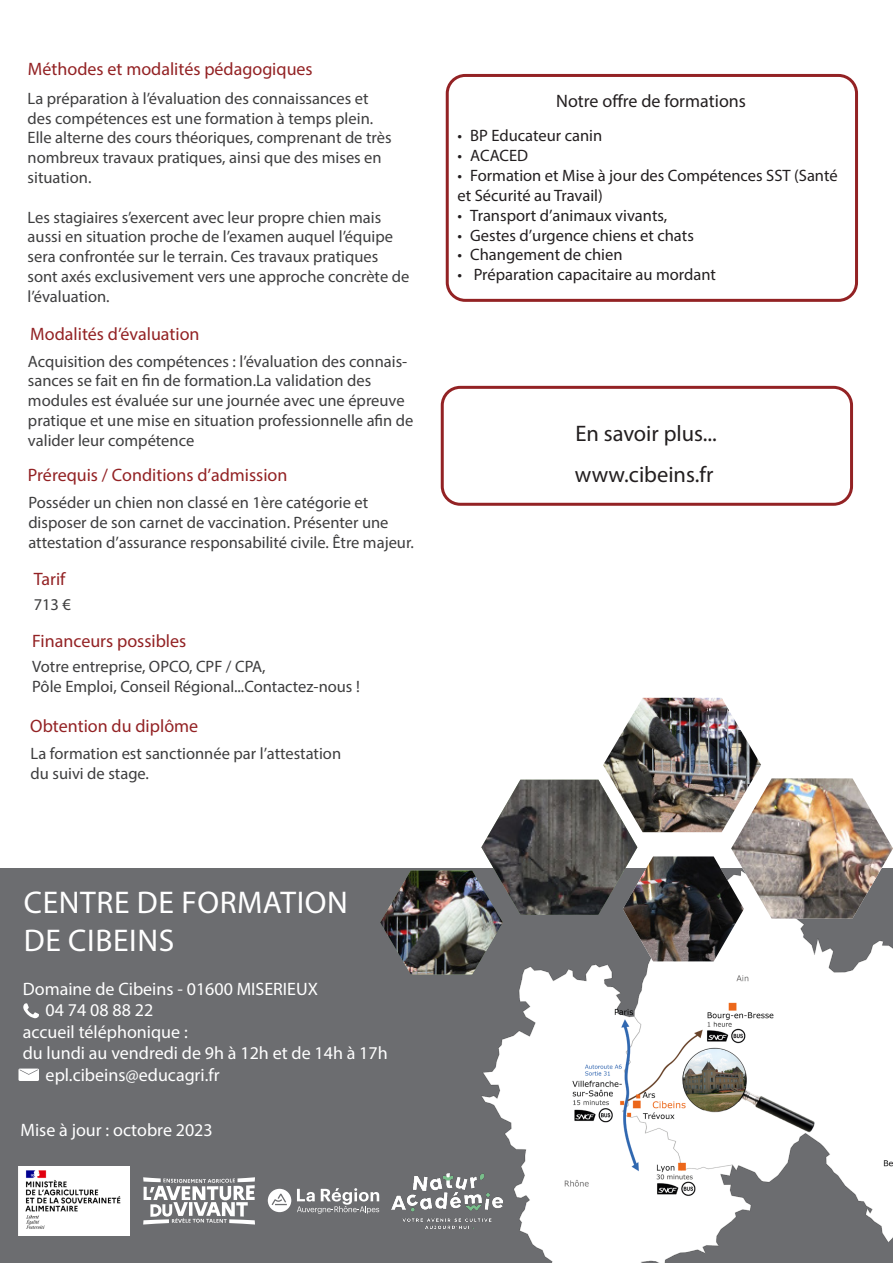
<style>
.page{position:relative;width:893px;height:1263px;background:#fff}
.page>*{position:absolute;margin:0;border:0;box-sizing:border-box;transform-origin:0 0}
.t1{font:31.5px "Myriad Pro";letter-spacing:.02em;color:#fff}
.t2{font:22.5px "Myriad Pro";color:#231f20}
.t3{font:18px "Myriad Pro";color:#fff}
.t4{font:18px "Myriad Pro";color:#932224}
.t5{font:18px "Myriad Pro";color:#231f20}
.t6{font:16.5px/19.8px "Myriad Pro";color:#3e3e3f}
.t7{font:16.5px/19.8px "Myriad Pro";color:#231f20}
</style>
<div class="page">
<div style="left:0;top:869px;width:893px;height:394px;background:#6c6d70"></div>
<div style="left:446px;top:74px;width:412px;height:228px;border:3px solid #932224;border-radius:18px"></div>
<img style="left:481px;top:974px;width:412px;height:289px">
<svg style="left:18px;top:1068px;width:21px;height:13px"></svg>
<svg style="left:23px;top:1003px;width:16px;height:15px"></svg>
<div style="left:441px;top:386px;width:412px;height:120px;border:3px solid #932224;border-radius:18px"></div>
<img style="left:380px;top:698px;width:513px;height:276px">
<img style="left:380px;top:870px;width:123px;height:104px">
<img style="left:19px;top:1166px;width:111px;height:70px">
<svg style="left:143px;top:1177px;width:112px;height:47px"></svg>
<svg style="left:297px;top:1188px;width:82px;height:26px"></svg>
<svg style="left:268px;top:1189px;width:23px;height:23px"></svg>
<img style="left:391px;top:1173px;width:112px;height:55px">
<p class="t4" style="left:28px;top:58px;width:286px">Méthodes et modalités pédagogiques</p>
<p class="t6" style="left:28px;top:88px;width:365px">La préparation à l’évaluation des connaissances et des compétences est une formation à temps plein.<br>Elle alterne des cours théoriques, comprenant de très nombreux travaux pratiques, ainsi que des mises en situation.</p>
<p class="t6" style="left:28px;top:207px;width:383px">Les stagiaires s’exercent avec leur propre chien mais aussi en situation proche de l’examen auquel l’équipe sera confrontée sur le terrain. Ces travaux pratiques sont axés exclusivement vers une approche concrète de l’évaluation.</p>
<p class="t4" style="left:30px;top:323px;width:171px">Modalités d’évaluation</p>
<p class="t6" style="left:28px;top:351px;width:387px">Acquisition des compétences : l’évaluation des connais&shy;sances se fait en fin de formation.La validation des modules est évaluée sur une journée avec une épreuve pratique et une mise en situation professionnelle afin de valider leur compétence</p>
<p class="t4" style="left:28px;top:464px;width:261px">Prérequis / Conditions d’admission</p>
<p class="t6" style="left:28px;top:492px;width:387px">Posséder un chien non classé en 1ère catégorie et disposer de son carnet de vaccination. Présenter une attestation d’assurance responsabilité civile. Être majeur.</p>
<p class="t4" style="left:34px;top:567px;width:33px">Tarif</p>
<p class="t6" style="left:34px;top:594px;width:39px">713 €</p>
<p class="t4" style="left:32px;top:629px;width:156px">Financeurs possibles</p>
<p class="t6" style="left:32px;top:656px;width:235px">Votre entreprise, OPCO, CPF / CPA,</p>
<p class="t6" style="left:32px;top:676px;width:329px">Pôle Emploi, Conseil Régional...Contactez-nous !</p>
<p class="t4" style="left:30px;top:714px;width:169px">Obtention du diplôme</p>
<p class="t6" style="left:31px;top:744px;width:312px">La formation est sanctionnée par l’attestation</p>
<p class="t6" style="left:31px;top:763px;width:120px">du suivi de stage.</p>
<p class="t1" style="left:24px;top:883px;width:325px">CENTRE DE FORMATION</p>
<p class="t1" style="left:24px;top:921px;width:152px">DE CIBEINS</p>
<p class="t3" style="left:23px;top:977px;width:297px">Domaine de Cibeins - 01600 MISERIEUX</p>
<p class="t3" style="left:46px;top:999px;width:109px">04 74 08 88 22</p>
<p class="t3" style="left:23px;top:1021px;width:166px">accueil téléphonique :</p>
<p class="t3" style="left:23px;top:1042px;width:366px">du lundi au vendredi de 9h à 12h et de 14h à 17h</p>
<p class="t3" style="left:46px;top:1064px;width:176px">epl.cibeins@educagri.fr</p>
<p class="t3" style="left:20px;top:1119px;width:194px">Mise à jour : octobre 2023</p>
<p class="t5" style="left:556px;top:89px;width:191px">Notre offre de formations</p>
<p class="t7" style="left:457px;top:126px;width:146px">• BP Educateur canin</p>
<p class="t7" style="left:457px;top:146px;width:72px">• ACACED</p>
<p class="t7" style="left:457px;top:165px;width:382px">• Formation et Mise à jour des Compétences SST (Santé et Sécurité au Travail)</p>
<p class="t7" style="left:457px;top:205px;width:211px">• Transport d’animaux vivants,</p>
<p class="t7" style="left:457px;top:225px;width:238px">• Gestes d’urgence chiens et chats</p>
<p class="t7" style="left:457px;top:245px;width:167px">• Changement de chien</p>
<p class="t7" style="left:457px;top:264px;width:260px">• Préparation capacitaire au mordant</p>
<p class="t2" style="left:575px;top:419px;width:143px">En savoir plus...</p>
<p class="t2" style="left:575px;top:460px;width:140px">www.cibeins.fr</p>
</div>
